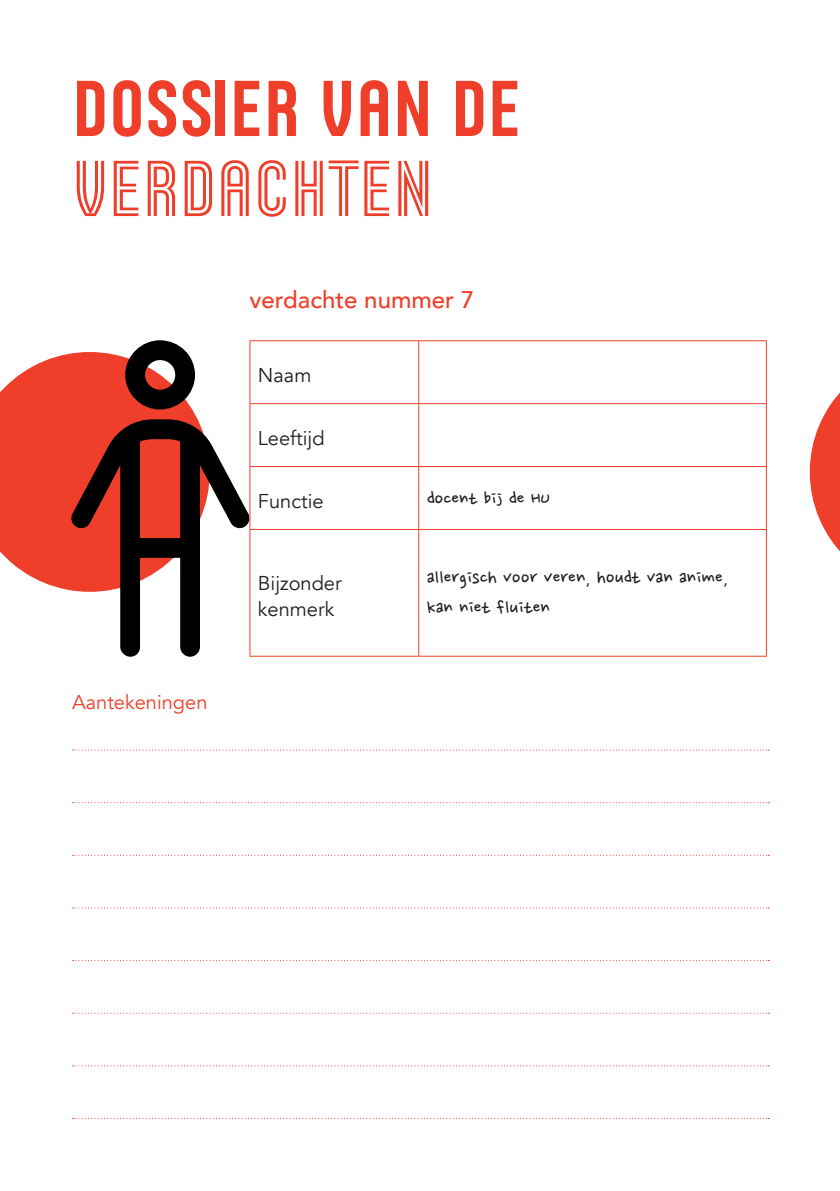
<style>
.page{position:relative;width:840px;height:1191px;background:#fff}
.page>*{position:absolute;margin:0;border:0;box-sizing:border-box;transform-origin:0 0}
.t1{font:80px "Husans";color:#ef3e29}
.t2{font:80px "Husans Inline";color:#ef3e29}
.brood_rood_intro{font:500 24px "Avenir";color:#ef3e29}
.geschreven_tekst{font:22px/30px "Nanum Pen";color:#231f20}
.brood_zwart{font:20px/26px "Avenir";color:#231f20}
.t3{font:20px "Avenir";color:#ef3e29}
</style>
<div class="page">
<svg style="left:0;top:353px;width:71px;height:238px;background:#f05543"></svg>
<svg style="left:809px;top:393px;width:30px;height:157px"></svg>
<svg style="left:71px;top:340px;width:178px;height:316px"></svg>
<svg style="left:72px;top:749px;width:697px;height:1px"></svg>
<svg style="left:72px;top:854px;width:697px;height:1px"></svg>
<svg style="left:72px;top:960px;width:697px;height:1px"></svg>
<svg style="left:72px;top:1065px;width:697px;height:1px"></svg>
<svg style="left:72px;top:802px;width:697px;height:1px"></svg>
<svg style="left:72px;top:907px;width:697px;height:1px"></svg>
<svg style="left:72px;top:1012px;width:697px;height:1px"></svg>
<svg style="left:72px;top:1118px;width:697px;height:1px"></svg>
<hr style="left:249px;top:340px;width:169px;height:1px;background:#ef3e29">
<hr style="left:249px;top:341px;width:1px;height:62px;background:#ef3e29">
<hr style="left:418px;top:340px;width:348px;height:1px;background:#ef3e29">
<hr style="left:418px;top:341px;width:1px;height:62px;background:#ef3e29">
<hr style="left:765px;top:341px;width:1px;height:62px;background:#ef3e29">
<hr style="left:249px;top:403px;width:169px;height:1px;background:#ef3e29">
<hr style="left:249px;top:404px;width:1px;height:62px;background:#ef3e29">
<hr style="left:418px;top:403px;width:348px;height:1px;background:#ef3e29">
<hr style="left:418px;top:404px;width:1px;height:62px;background:#ef3e29">
<hr style="left:765px;top:404px;width:1px;height:62px;background:#ef3e29">
<hr style="left:249px;top:466px;width:169px;height:1px;background:#ef3e29">
<hr style="left:249px;top:467px;width:1px;height:62px;background:#ef3e29">
<hr style="left:418px;top:466px;width:348px;height:1px;background:#ef3e29">
<hr style="left:418px;top:467px;width:1px;height:62px;background:#ef3e29">
<hr style="left:765px;top:467px;width:1px;height:62px;background:#ef3e29">
<hr style="left:249px;top:529px;width:169px;height:1px;background:#ef3e29">
<hr style="left:249px;top:530px;width:1px;height:125px;background:#ef3e29">
<hr style="left:418px;top:529px;width:348px;height:1px;background:#ef3e29">
<hr style="left:418px;top:530px;width:1px;height:125px;background:#ef3e29">
<hr style="left:765px;top:530px;width:1px;height:125px;background:#ef3e29">
<hr style="left:249px;top:655px;width:169px;height:1px;background:#ef3e29">
<hr style="left:418px;top:655px;width:348px;height:1px;background:#ef3e29">
<h1 class="t1" style="left:72px;top:63px;width:451px">DOSSIER VAN DE</h1>
<h1 class="t2" style="left:72px;top:143px;width:362px">VERDACHTEN</h1>
<p class="brood_rood_intro" style="left:249px;top:279px;width:226px">verdachte nummer 7</p>
<p class="brood_zwart" style="left:258px;top:363px;width:55px">Naam</p>
<p class="brood_zwart" style="left:258px;top:425px;width:68px">Leeftijd</p>
<p class="brood_zwart" style="left:258px;top:488px;width:67px">Functie</p>
<p class="geschreven_tekst" style="left:426px;top:484px;width:125px">docent bij de HU</p>
<p class="t3" style="left:72px;top:690px;width:137px">Aantekeningen</p>
<p class="brood_zwart" style="left:258px;top:570px;width:85px">Bijzonder kenmerk</p>
<p class="geschreven_tekst" style="left:426px;top:564px;width:303px">allergisch voor veren, houdt van anime, kan niet fluiten</p>
</div>
